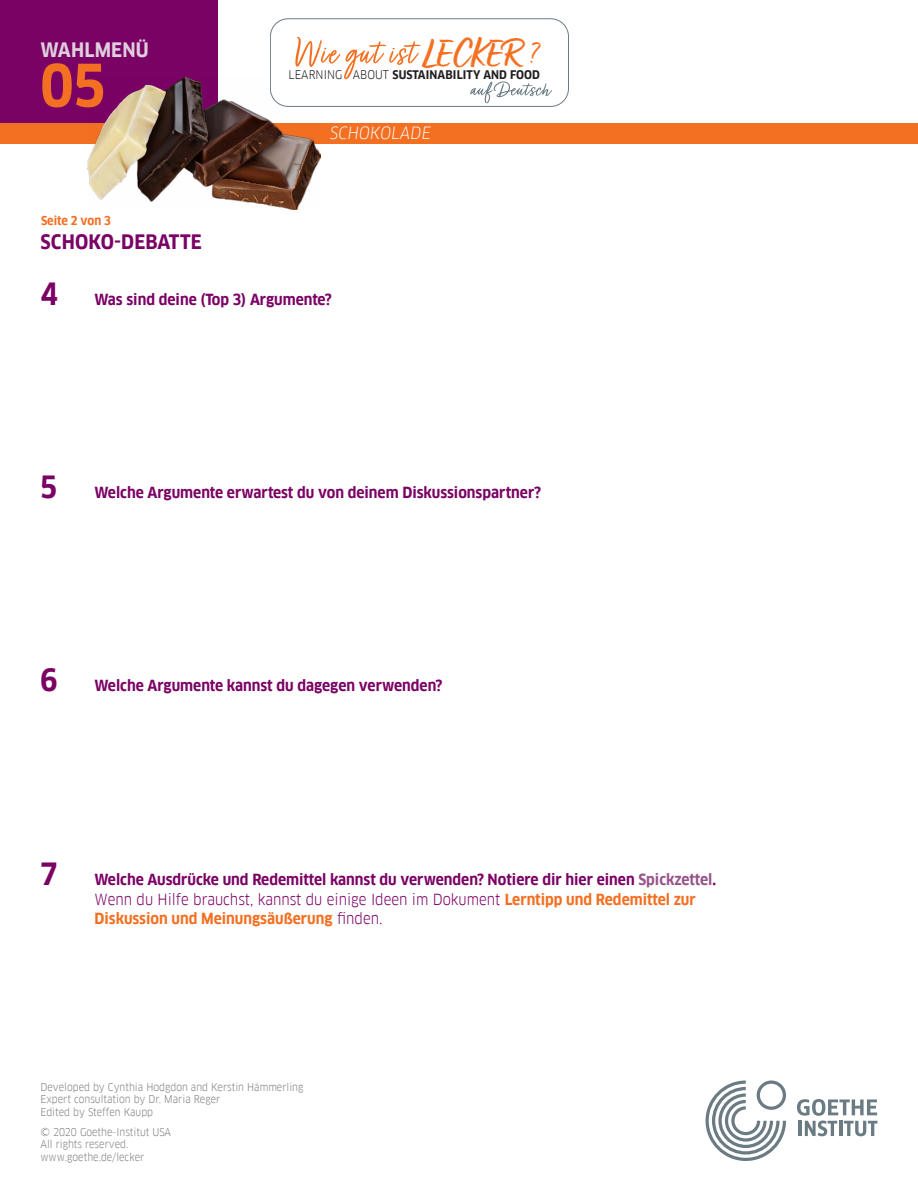
<style>
.page{position:relative;width:918px;height:1188px;background:#fff}
.page>*{position:absolute;margin:0;border:0;box-sizing:border-box;transform-origin:0 0}
.t1{font:700 57.6px "Goethe FF Clan";color:#f36f21}
.t2{font:39.45px "Turbinado Bold Pro";letter-spacing:.04em;color:#f37021}
.t3{font:700 30px "Goethe FF Clan";color:#7b0265}
.t4{font:700 19.5px "Goethe FF Clan";letter-spacing:.01em;color:#7b0265}
.t5{font:700 19.5px "Goethe FF Clan";letter-spacing:.01em;color:#dfcede}
.t6{font:italic 16.5px "Goethe FF Clan";letter-spacing:.01em;color:#fff}
.t7{font:700 15px/19.5px "Goethe FF Clan";color:#7b0265}
.t8{font:700 12px "Goethe FF Clan";letter-spacing:-.005em;color:#f36f21}
.t9{font:700 11.7px "Goethe FF Clan";letter-spacing:.01em;color:#231f20}
.t10{font:10.5px/12.6px "Goethe FF Clan";color:#808285}
.s1{font-family:"Turbinado Light Pro"}
.s2{font-weight:400}
.s3{font-size:30px}
.s4{color:#985489}
.s5{color:#f36f21}
</style>
<div class="page">
<div style="left:0;top:0;width:217px;height:135px;background:#7b0265"></div>
<svg style="left:706px;top:1080px;width:80px;height:81px"></svg>
<svg style="left:797px;top:1099px;width:80px;height:37px"></svg>
<div style="left:0;top:123px;width:918px;height:21px;background:#f36f21"></div>
<img style="left:87px;top:78px;width:233px;height:132px">
<div style="left:270px;top:19px;width:299px;height:87px;background:#fff;border-radius:18px"></div>
<div style="left:270px;top:18px;width:299px;height:89px;border:1px solid #6b7b84;border-radius:18px"></div>
<svg style="left:295px;top:37px;width:126px;height:42px"></svg>
<svg style="left:470px;top:81px;width:82px;height:22px"></svg>
<h3 class="t5" style="left:41px;top:38px;width:110px">WAHLMENÜ</h3>
<h1 class="t1" style="left:40px;top:52px;width:66px">05</h1>
<p class="t8" style="left:41px;top:213px;width:71px">Seite 2 von 3</p>
<h3 class="t4" style="left:41px;top:231px;width:163px">SCHOKO-DEBATTE</h3>
<h2 class="t2" style="left:423px;top:31px;width:117px">LECKER <span class="s1">?</span></h2>
<p class="t9" style="left:289px;top:68px;width:253px"><span class="s2">LEARNING ABOUT</span> SUSTAINABILITY AND FOOD</p>
<p class="t6" style="left:330px;top:123px;width:102px">SCHOKOLADE</p>
<p class="t7" style="left:40px;top:290px;width:293px"><span class="s3">4</span> Was sind deine (Top 3) Argumente?</p>
<h3 class="t3" style="left:40px;top:470px;width:18px">5</h3>
<p class="t7" style="left:94px;top:483px;width:448px">Welche Argumente erwartest du von deinem Diskussionspartner?</p>
<p class="t7" style="left:40px;top:676px;width:403px"><span class="s3">6</span> Welche Argumente kannst du dagegen verwenden?</p>
<p class="t7" style="left:94px;top:870px;width:623px;text-indent:-54px"><span class="s3">7</span> Welche Ausdrücke und Redemittel kannst du verwenden? Notiere dir hier einen <span class="s4">Spickzettel</span>.<br><span class="s2">Wenn du Hilfe brauchst, kannst du einige Ideen im Dokument</span> <span class="s5">Lerntipp und Redemittel zur<br>Diskussion und Meinungsäußerung</span> <span class="s2">finden.</span></p>
<p class="t10" style="left:40px;top:1080px;width:264px">Developed by Cynthia Hodgdon and Kerstin Hämmerling<br>Expert consultation by Dr. Maria Reger<br>Edited by Steffen Kaupp</p>
<p class="t10" style="left:40px;top:1126px;width:132px">© 2020 Goethe-Institut USA<br>All rights reserved. www.goethe.de/lecker</p>
</div>
